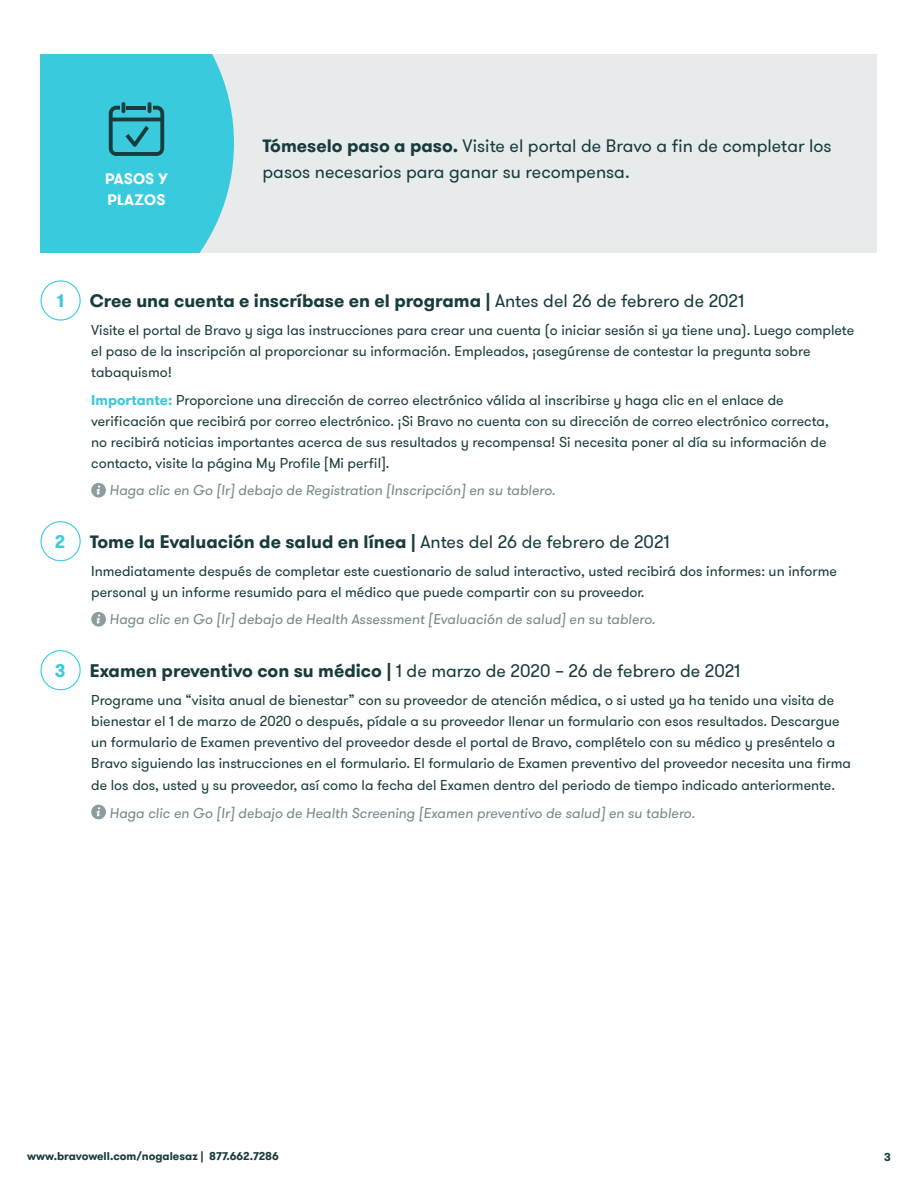
<style>
.page{position:relative;width:918px;height:1188px;background:#fff}
.page>*{position:absolute;margin:0;border:0;box-sizing:border-box;transform-origin:0 0}
.Intro{font:18px/25.5px "GT Walsheim";color:#183b3c}
.Intro-2{font:700 18px "GT Walsheim";color:#183b3c}
.Intro-3{font:700 18px "GT Walsheim";color:#39cbdd}
.page_title{font:700 15px/21px "GT Walsheim";letter-spacing:.015em;color:#fff}
.Intro-4{font:14.25px/21px "GT Walsheim";color:#183b3c}
.Intro-5{font:italic 14.25px "GT Walsheim";color:#74898a}
.t1{font:700 11.25px "GT Walsheim";color:#183b3c}
.s1{font-weight:700}
.s2{font-weight:400}
.s3{font-weight:700;color:#39cbdd}
</style>
<div class="page">
<div style="left:41px;top:280px;width:40px;height:41px;border:1px solid #39cbdd;border-radius:50%"></div>
<svg style="left:91px;top:483px;width:15px;height:15px"></svg>
<div style="left:41px;top:521px;width:40px;height:40px;border:1px solid #39cbdd;border-radius:50%"></div>
<svg style="left:91px;top:612px;width:15px;height:15px"></svg>
<div style="left:41px;top:650px;width:40px;height:40px;border:1px solid #39cbdd;border-radius:50%"></div>
<svg style="left:91px;top:805px;width:15px;height:14px"></svg>
<div style="left:40px;top:54px;width:838px;height:199px;background:#e8ebec"></div>
<svg style="left:40px;top:54px;width:194px;height:199px"></svg>
<p class="page_title" style="left:105px;top:168px;width:64px">PASOS Y<br>PLAZOS</p>
<p class="Intro" style="left:262px;top:134px;width:571px"><span class="s1">Tómeselo paso a paso.</span> Visite el portal de Bravo a fin de completar los pasos necesarios para ganar su recompensa.</p>
<p class="Intro-3" style="left:57px;top:289px;width:9px">1</p>
<p class="Intro-2" style="left:90px;top:289px;width:656px">Cree una cuenta e inscríbase en el programa | <span class="s2">Antes del 26 de febrero de 2021</span></p>
<p class="Intro-4" style="left:91px;top:320px;width:764px">Visite el portal de Bravo y siga las instrucciones para crear una cuenta (o iniciar sesión si ya tiene una). Luego complete el paso de la inscripción al proporcionar su información. Empleados, ¡asegúrense de contestar la pregunta sobre tabaquismo!</p>
<p class="Intro-4" style="left:91px;top:389px;width:739px"><span class="s3">Importante:</span> Proporcione una dirección de correo electrónico válida al inscribirse y haga clic en el enlace de verificación que recibirá por correo electrónico. ¡Si Bravo no cuenta con su dirección de correo electrónico correcta, no recibirá noticias importantes acerca de sus resultados y recompensa! Si necesita poner al día su información de contacto, visite la página My Profile [Mi perfil].</p>
<p class="Intro-5" style="left:110px;top:481px;width:447px">Haga clic en Go [Ir] debajo de Registration [Inscripción] en su tablero.</p>
<p class="Intro-3" style="left:55px;top:530px;width:12px">2</p>
<p class="Intro-2" style="left:90px;top:530px;width:582px">Tome la Evaluación de salud en línea | <span class="s2">Antes del 26 de febrero de 2021</span></p>
<p class="Intro-4" style="left:91px;top:560px;width:747px">Inmediatamente después de completar este cuestionario de salud interactivo, usted recibirá dos informes: un informe personal y un informe resumido para el médico que puede compartir con su proveedor.</p>
<p class="Intro-5" style="left:110px;top:610px;width:548px">Haga clic en Go [Ir] debajo de Health Assessment [Evaluación de salud] en su tablero.</p>
<p class="Intro-3" style="left:55px;top:659px;width:12px">3</p>
<p class="Intro" style="left:90px;top:658px;width:652px"><span class="s1">Examen preventivo con su médico |</span> 1 de marzo de 2020 – 26 de febrero de 2021</p>
<p class="Intro-4" style="left:91px;top:689px;width:761px">Programe una “visita anual de bienestar” con su proveedor de atención médica, o si usted ya ha tenido una visita de bienestar el 1 de marzo de 2020 o después, pídale a su proveedor llenar un formulario con esos resultados. Descargue un formulario de Examen preventivo del proveedor desde el portal de Bravo, complételo con su médico y preséntelo a Bravo siguiendo las instrucciones en el formulario. El formulario de Examen preventivo del proveedor necesita una firma</p>
<p class="Intro-4" style="left:91px;top:775px;width:745px">de los dos, usted y su proveedor, así como la fecha del Examen dentro del periodo de tiempo indicado anteriormente.</p>
<p class="Intro-5" style="left:110px;top:804px;width:587px">Haga clic en Go [Ir] debajo de Health Screening [Examen preventivo de salud] en su tablero.</p>
<p class="t1" style="left:27px;top:1149px;width:253px">www.bravowell.com/nogalesaz | 877.662.7286</p>
<p class="t1" style="left:884px;top:1149px;width:8px">3</p>
</div>
